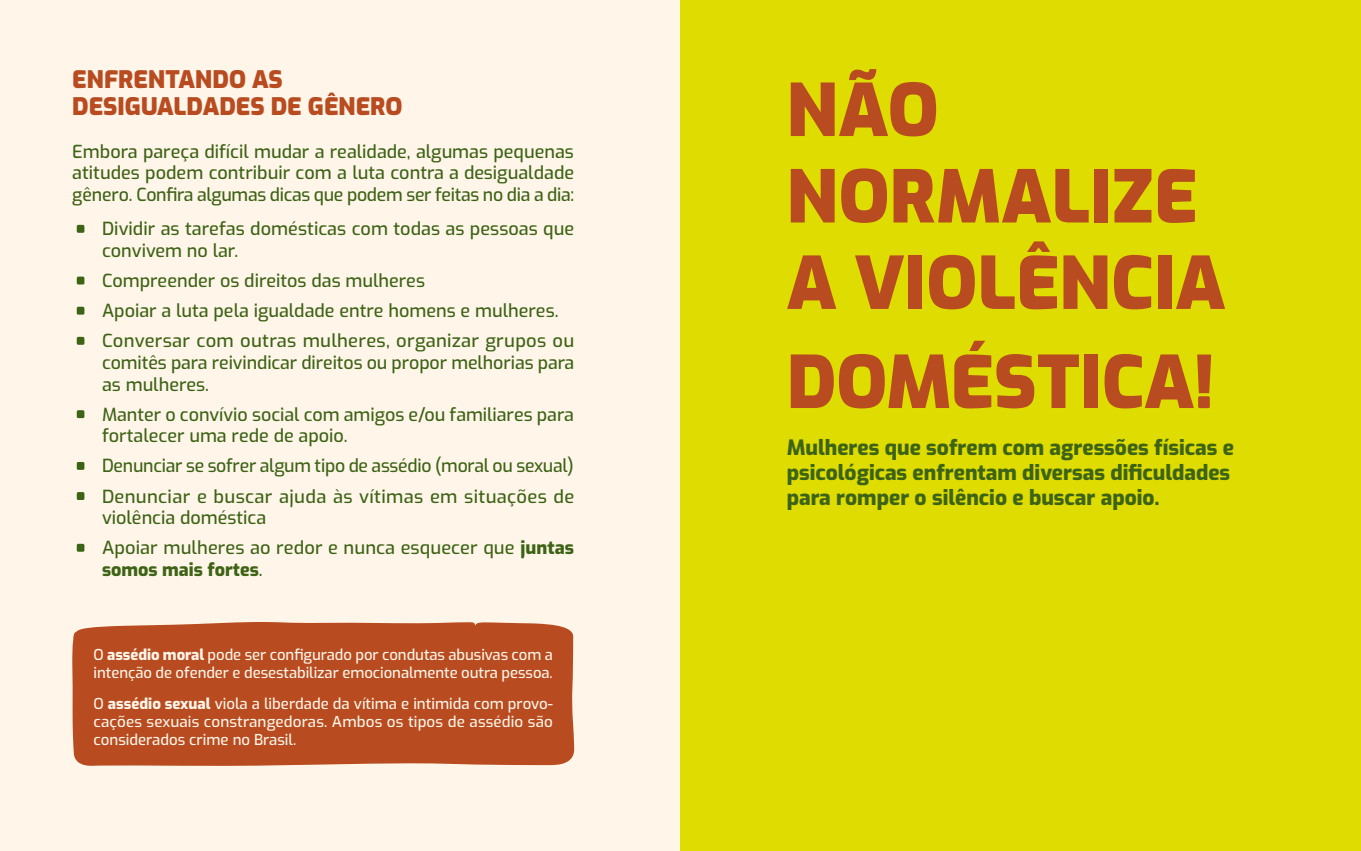
<style>
.page{position:relative;width:1361px;height:851px;background:#fff}
.page>*{position:absolute;margin:0;border:0;box-sizing:border-box;transform-origin:0 0}
.t1{font:900 72px/86.4px "Exo";color:#b84c20}
.t2{font:900 24px/27px "Exo";color:#b84c20}
.t3{font:800 21px/25.2px "Exo";color:#3d6315}
.t4{font:500 18px/21.6px "Exo";color:#3d6315}
.t5{font:500 18px/21.6px "Exo";letter-spacing:.02em;color:#3d6315}
.t6{font:500 15px/18px "Exo";letter-spacing:-.005em;color:#fff5e9}
.s1{font-size:52.5px}
.s2{font-weight:800}
</style>
<div class="page">
<div style="left:0;top:0;width:680px;height:850px;background:#fff5e9"></div>
<div style="left:680px;top:0;width:681px;height:850px;background:#dedc00"></div>
<div style="left:72px;top:622px;width:502px;height:143px;background:#b84c20"></div>
<h2 class="t2" style="left:72px;top:68px;width:332px">ENFRENTANDO AS<br>DESIGUALDADES DE GÊNERO</h2>
<p class="t4" style="left:72px;top:140px;width:503px;text-align:justify">Embora pareça difícil mudar a realidade, algumas pequenas atitudes podem contribuir com a luta contra a desigualdade gênero. Confira algumas dicas que podem ser feitas no dia a dia:</p>
<p class="t4" style="left:102px;top:217px;width:473px;text-indent:-30px"><span class="s1">•</span> Dividir as tarefas domésticas com todas as pessoas que convivem no lar.</p>
<p class="t4" style="left:72px;top:269px;width:354px"><span class="s1">•</span> Compreender os direitos das mulheres</p>
<p class="t4" style="left:72px;top:299px;width:488px"><span class="s1">•</span> Apoiar a luta pela igualdade entre homens e mulheres.</p>
<p class="t4" style="left:102px;top:329px;width:474px;text-align:justify;text-indent:-30px"><span class="s1">•</span> Conversar com outras mulheres, organizar grupos ou comitês para reivindicar direitos ou propor melhorias para as mulheres.</p>
<p class="t4" style="left:102px;top:402px;width:473px;text-indent:-30px"><span class="s1">•</span> Manter o convívio social com amigos e/ou familiares para fortalecer uma rede de apoio.</p>
<p class="t4" style="left:72px;top:454px;width:503px"><span class="s1">•</span> Denunciar se sofrer algum tipo de assédio (moral ou sexual)</p>
<p class="t5" style="left:102px;top:484px;width:474px;text-indent:-30px"><span class="s1">•</span> Denunciar e buscar ajuda às vítimas em situações de violência doméstica</p>
<p class="t4" style="left:102px;top:538px;width:473px;text-indent:-30px"><span class="s1">•</span> Apoiar mulheres ao redor e nunca esquecer que <span class="s2">juntas somos mais fortes</span>.</p>
<p class="t6" style="left:94px;top:646px;width:461px">O <span class="s2">assédio moral</span> pode ser configurado por condutas abusivas com a intenção de ofender e desestabilizar emocionalmente outra pessoa.</p>
<p class="t6" style="left:94px;top:694px;width:461px;text-align:justify">O <span class="s2">assédio sexual</span> viola a liberdade da vítima e intimida com provo&shy;cações sexuais constrangedoras. Ambos os tipos de assédio são considerados crime no Brasil.</p>
<h1 class="t1" style="left:787px;top:73px;width:440px">NÃO<br>NORMALIZE<br>A VIOLÊNCIA</h1>
<h1 class="t1" style="left:787px;top:345px;width:429px">DOMÉSTICA!</h1>
<p class="t3" style="left:787px;top:433px;width:449px">Mulheres que sofrem com agressões físicas e psicológicas enfrentam diversas dificuldades para romper o silêncio e buscar apoio.</p>
</div>
